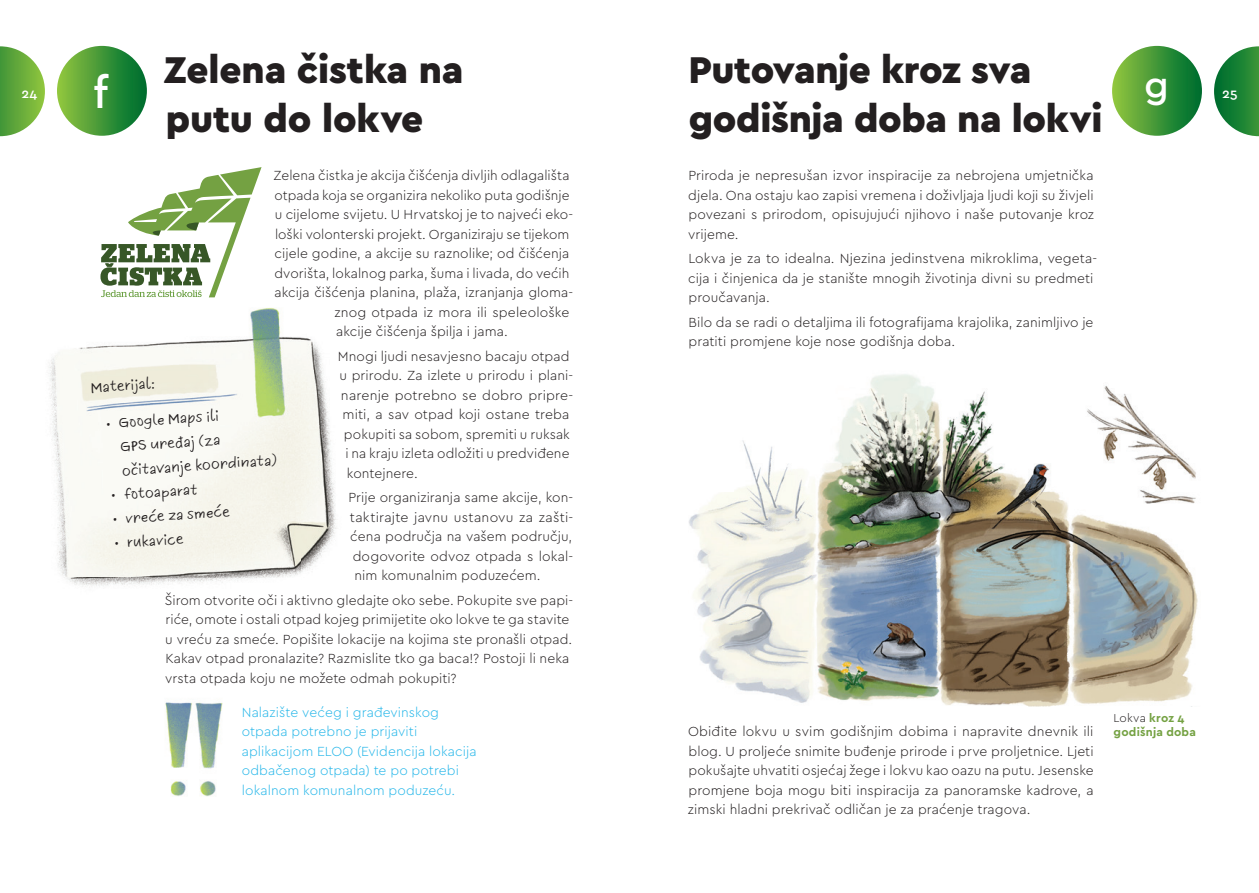
<style>
.page{position:relative;width:1259px;height:893px;background:#fff}
.page>*{position:absolute;margin:0;border:0;box-sizing:border-box;transform-origin:0 0}
.t1{font:500 45px "Cera PRO";color:#fff}
.t2{font:900 39px/48.8px "Cera PRO";letter-spacing:-.01em;color:#231f20}
.t3{font:500 39px "Cera PRO";color:#fff}
.t4{font:300 13.8px/19.5px "Cera PRO";letter-spacing:.005em;color:#231f20}
.t5{font:300 13.8px/19.5px "Cera PRO";letter-spacing:.005em;color:#24b6e9}
.t6{font:13.8px/24px "Six Hands Marker";color:#231f20}
.t7{font:500 13.8px "Cera PRO";color:#fff}
.t8{font:700 12px/14.7px "Cera PRO";letter-spacing:.015em;color:#74a142}
.s1{font-weight:300;color:#231f20}
</style>
<div class="page">
<svg style="left:1214px;top:46px;width:45px;height:90px"></svg>
<svg style="left:0;top:46px;width:45px;height:90px"></svg>
<img style="left:49px;top:297px;width:288px;height:290px">
<div style="left:1112px;top:46px;width:90px;height:90px;background:linear-gradient(to right,#92c540,#006d32);border-radius:45px"></div>
<div style="left:57px;top:46px;width:90px;height:90px;background:linear-gradient(to right,#91c53f,#006d33);border-radius:45px"></div>
<svg style="left:100px;top:167px;width:161px;height:130px"></svg>
<img style="left:689px;top:374px;width:509px;height:333px">
<img style="left:165px;top:702px;width:58px;height:95px">
<h2 class="t2" style="left:164px;top:44px;width:301px">Zelena čistka na putu do lokve</h2>
<p class="t4" style="left:274px;top:165px;width:297px">Zelena čistka je akcija čišćenja divljih odlagališta</p>
<p class="t4" style="left:274px;top:185px;width:296px">otpada koja se organizira nekoliko puta godišnje</p>
<p class="t4" style="left:275px;top:204px;width:300px">u cijelome svijetu. U Hrvatskoj je to najveći eko-</p>
<p class="t4" style="left:275px;top:224px;width:296px">loški volonterski projekt. Organiziraju se tijekom</p>
<p class="t4" style="left:274px;top:243px;width:296px">cijele godine, a akcije su raznolike; od čišćenja</p>
<p class="t4" style="left:274px;top:263px;width:296px">dvorišta, lokalnog parka, šuma i livada, do većih</p>
<p class="t4" style="left:275px;top:282px;width:300px">akcija čišćenja planina, plaža, izranjanja gloma-</p>
<p class="t4" style="left:334px;top:302px;width:237px">znog otpada iz mora ili speleološke</p>
<p class="t4" style="left:336px;top:321px;width:173px">akcije čišćenja špilja i jama.</p>
<p class="t4" style="left:338px;top:346px;width:233px">Mnogi ljudi nesavjesno bacaju otpad</p>
<p class="t4" style="left:339px;top:365px;width:235px">u prirodu. Za izlete u prirodu i plani-</p>
<p class="t4" style="left:341px;top:385px;width:234px">narenje potrebno se dobro pripre-</p>
<p class="t4" style="left:342px;top:404px;width:228px">miti, a sav otpad koji ostane treba</p>
<p class="t4" style="left:344px;top:424px;width:227px">pokupiti sa sobom, spremiti u ruksak</p>
<p class="t4" style="left:345px;top:443px;width:226px">i na kraju izleta odložiti u predviđene</p>
<p class="t4" style="left:347px;top:463px;width:72px">kontejnere.</p>
<p class="t4" style="left:348px;top:487px;width:226px">Prije organiziranja same akcije, kon-</p>
<p class="t4" style="left:350px;top:507px;width:225px">taktirajte javnu ustanovu za zašti-</p>
<p class="t4" style="left:350px;top:526px;width:223px">ćena područja na vašem području,</p>
<p class="t4" style="left:353px;top:546px;width:222px">dogovorite odvoz otpada s lokal-</p>
<p class="t4" style="left:354px;top:565px;width:188px">nim komunalnim poduzećem.</p>
<p class="t4" style="left:165px;top:590px;width:410px">Širom otvorite oči i aktivno gledajte oko sebe. Pokupite sve papi&shy;riće, omote i ostali otpad kojeg primijetite oko lokve te ga stavite u vreću za smeće. Popišite lokacije na kojima ste pronašli otpad.<br>Kakav otpad pronalazite? Razmislite tko ga baca!? Postoji li neka vrsta otpada koju ne možete odmah pokupiti?</p>
<h2 class="t2" style="left:688px;top:44px;width:415px">Putovanje kroz sva godišnja doba na lokvi</h2>
<p class="t4" style="left:688px;top:165px;width:407px;text-align:justify">Priroda je nepresušan izvor inspiracije za nebrojena umjetnička djela. Ona ostaju kao zapisi vremena i doživljaja ljudi koji su živjeli povezani s prirodom, opisujujući njihovo i naše putovanje kroz vrijeme.</p>
<p class="t4" style="left:688px;top:248px;width:410px">Lokva je za to idealna. Njezina jedinstvena mikroklima, vegeta&shy;cija i činjenica da je stanište mnogih životinja divni su predmeti proučavanja.</p>
<p class="t4" style="left:688px;top:312px;width:406px">Bilo da se radi o detaljima ili fotografijama krajolika, zanimljivo je pratiti promjene koje nose godišnja doba.</p>
<h1 class="t1" style="left:93px;top:63px;width:16px">f</h1>
<p class="t7" style="left:21px;top:84px;width:17px">24</p>
<h2 class="t3" style="left:1144px;top:59px;width:26px">g</h2>
<p class="t7" style="left:1222px;top:84px;width:17px">25</p>
<p class="t6" style="left:90px;top:376px;width:66px;rotate:-4deg">Materijal:</p>
<p class="t6" style="left:118px;top:411px;width:157px;text-indent:-13px;rotate:-4deg">• Google Maps ili<br>GPS uređaj (za očitavanje koord inata)</p>
<p class="t6" style="left:110px;top:483px;width:88px;rotate:-4deg">• fotoaparat</p>
<p class="t6" style="left:112px;top:507px;width:118px;rotate:-4deg">• vreće za smeće</p>
<p class="t6" style="left:114px;top:531px;width:70px;rotate:-4deg">• rukavice</p>
<p class="t5" style="left:242px;top:702px;width:236px">Nalazište većeg i građevinskog otpada potrebno je prijaviti aplikacijom ELOO (Evidencija lokacija odbačenog otpada) te po potrebi lokalnom komunalnom poduzeću.</p>
<p class="t4" style="left:688px;top:721px;width:407px;text-align:justify">Obiđite lokvu u svim godišnjim dobima i napravite dnevnik ili blog. U proljeće snimite buđenje prirode i prve proljetnice. Ljeti pokušajte uhvatiti osjećaj žege i lokvu kao oazu na putu. Jesenske promjene boja mogu biti inspiracija za panoramske kadrove, a zimski hladni prekrivač odličan je za praćenje tragova.</p>
<p class="t8" style="left:1113px;top:710px;width:84px"><span class="s1">Lokva</span> kroz 4 godišnja doba</p>
</div>
